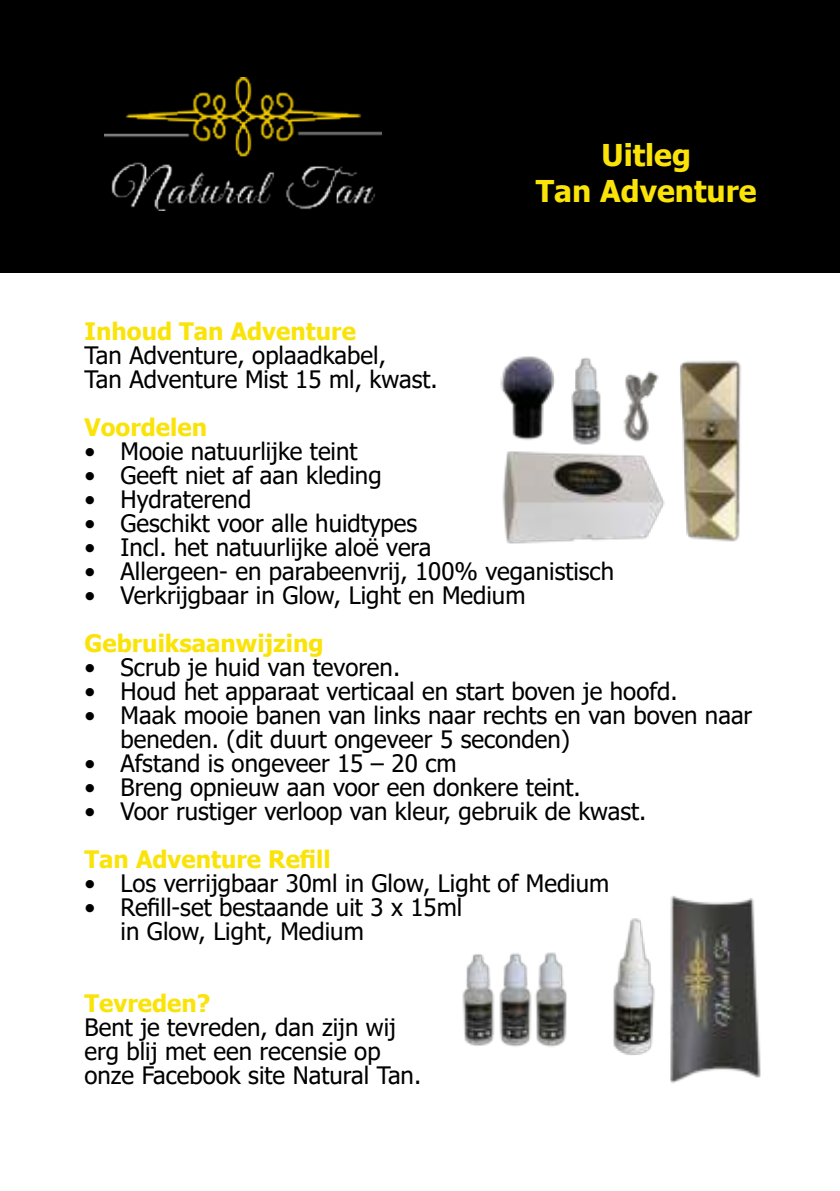
<style>
.page{position:relative;width:840px;height:1191px;background:#fff}
.page>*{position:absolute;margin:0;border:0;box-sizing:border-box;transform-origin:0 0}
.t1{font:700 30px/36px "Tahoma";color:#fae309;text-align:center}
.t2{font:24px/24px "Tahoma";color:#000}
.t3{font:700 24px "Tahoma";color:#fae309}
</style>
<div class="page">
<div style="left:0;top:0;width:839px;height:272px;background:#000"></div>
<img style="left:105px;top:78px;width:276px;height:132px">
<img style="left:500px;top:356px;width:241px;height:188px">
<img style="left:613px;top:896px;width:148px;height:188px">
<img style="left:462px;top:952px;width:105px;height:95px">
<p class="t1" style="left:535px;top:139px;width:222px">Uitleg<br>Tan Adventure</p>
<p class="t3" style="left:84px;top:322px;width:273px">Inhoud Tan Adventure</p>
<p class="t2" style="left:84px;top:345px;width:354px">Tan Adventure, oplaadkabel,<br>Tan Adventure Mist 15 ml, kwast.</p>
<p class="t3" style="left:84px;top:418px;width:124px">Voordelen</p>
<p class="t2" style="left:84px;top:441px;width:274px">• Mooie natuurlijke teint</p>
<p class="t2" style="left:84px;top:465px;width:298px">• Geeft niet af aan kleding</p>
<p class="t2" style="left:84px;top:489px;width:168px">• Hydraterend</p>
<p class="t2" style="left:84px;top:513px;width:334px">• Geschikt voor alle huidtypes</p>
<p class="t2" style="left:84px;top:537px;width:348px">• Incl. het natuurlijke aloë vera</p>
<p class="t2" style="left:84px;top:561px;width:531px">• Allergeen- en parabeenvrij, 100% veganistisch</p>
<p class="t2" style="left:84px;top:585px;width:442px">• Verkrijgbaar in Glow, Light en Medium</p>
<p class="t3" style="left:84px;top:634px;width:240px">Gebruiksaanwijzing</p>
<p class="t2" style="left:84px;top:657px;width:317px">• Scrub je huid van tevoren.</p>
<p class="t2" style="left:84px;top:681px;width:594px">• Houd het apparaat verticaal en start boven je hoofd.</p>
<p class="t2" style="left:120px;top:705px;width:633px;text-indent:-36px">• Maak mooie banen van links naar rechts en van boven naar beneden. (dit duurt ongeveer 5 seconden)</p>
<p class="t2" style="left:84px;top:753px;width:373px">• Afstand is ongeveer 15 – 20 cm</p>
<p class="t2" style="left:84px;top:777px;width:497px">• Breng opnieuw aan voor een donkere teint.</p>
<p class="t2" style="left:84px;top:801px;width:563px">• Voor rustiger verloop van kleur, gebruik de kwast.</p>
<p class="t3" style="left:84px;top:843px;width:247px">Tan Adventure Refill</p>
<p class="t2" style="left:84px;top:873px;width:526px">• Los verrijgbaar 30ml in Glow, Light of Medium</p>
<p class="t2" style="left:120px;top:897px;width:343px;text-indent:-36px">• Refill-set bestaande uit 3 x 15ml in Glow, Light, Medium</p>
<p class="t3" style="left:84px;top:994px;width:127px">Tevreden?</p>
<p class="t2" style="left:84px;top:1017px;width:338px">Bent je tevreden, dan zijn wij erg blij met een recensie op onze Facebook site Natural Tan.</p>
</div>
